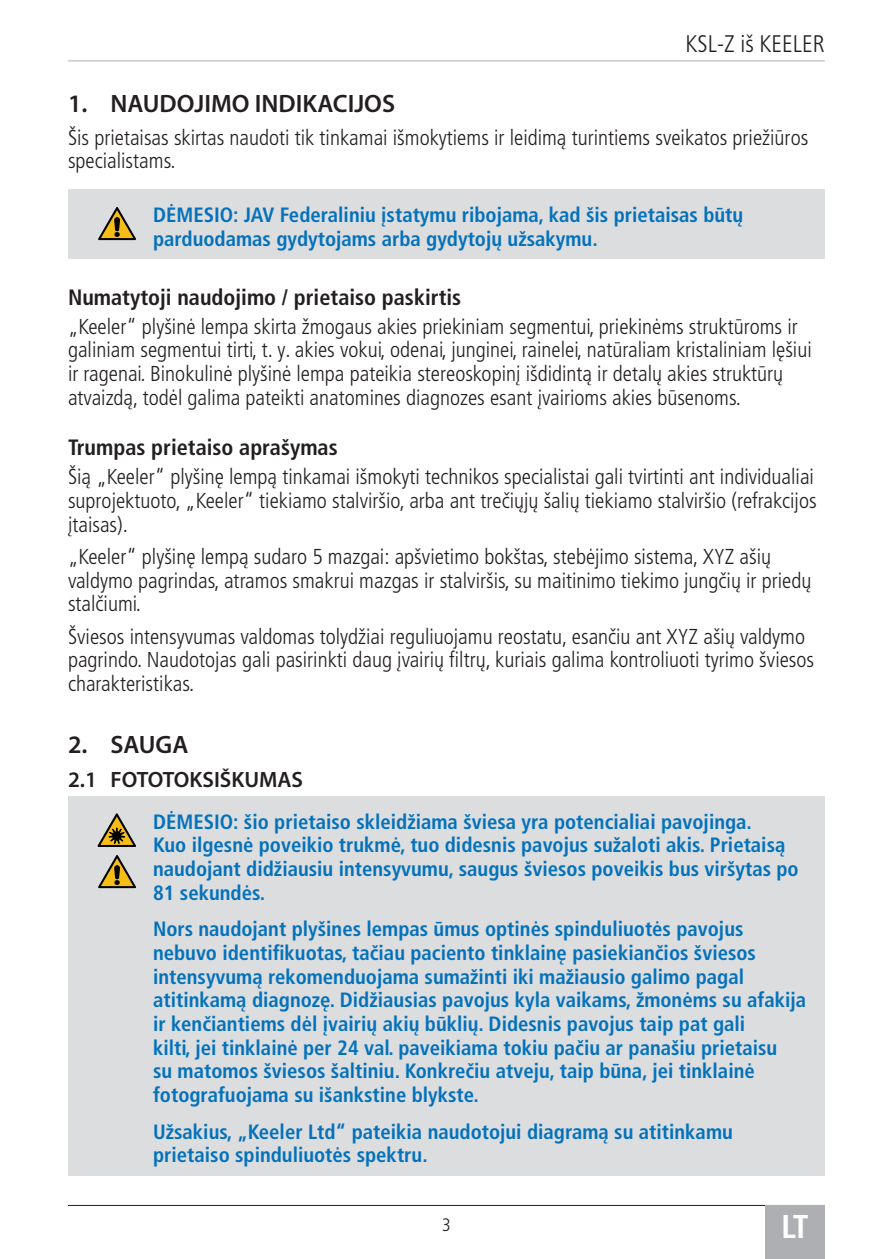
<style>
.page{position:relative;width:893px;height:1259px;background:#fff}
.page>*{position:absolute;margin:0;border:0;box-sizing:border-box;transform-origin:0 0}
.t1{font:700 condensed 33px "Frutiger LT Pro";color:#fff}
.t2{font:600 25.2px "Myriad Pro";color:#231f20}
.t3{font:300 condensed 24px "Frutiger LT Pro";color:#231f20}
.Heading_4{font:700 condensed 22.2px "Frutiger LT Pro";color:#231f20}
.t4{font:600 22.2px "Myriad Pro";color:#231f20}
.Body_text{font:300 condensed 21.6px/23.7px "Frutiger LT Pro";color:#231f20}
.Caution_Cont{font:700 condensed 20.7px/23.7px "Frutiger LT Pro";color:#0372bb}
.Caution{font:700 condensed 20.7px/23.7px "Frutiger LT Pro";color:#0372bb}
.Caution_Single{font:700 condensed 20.7px/23.7px "Frutiger LT Pro";color:#0372bb}
.t5{font:300 condensed 18px "Frutiger LT Pro";color:#231f20}
</style>
<div class="page">
<hr style="left:68px;top:1205px;width:757px;height:1px;background:#231f20">
<div style="left:765px;top:1205px;width:60px;height:54px;background:#aeafb3"></div>
<hr style="left:68px;top:60px;width:757px;height:1px;background:#aeafb3">
<div style="left:68px;top:189px;width:757px;height:70px;background:#dcdddf"></div>
<div style="left:68px;top:796px;width:757px;height:117px;background:#dcdddf"></div>
<div style="left:68px;top:895px;width:757px;height:220px;background:#dcdddf"></div>
<div style="left:68px;top:1097px;width:757px;height:79px;background:#dcdddf"></div>
<svg style="left:98px;top:207px;width:38px;height:33px"></svg>
<svg style="left:98px;top:813px;width:38px;height:34px"></svg>
<svg style="left:98px;top:855px;width:38px;height:33px"></svg>
<p class="t3" style="left:685px;top:30px;width:141px">KSL-Z iš KEELER</p>
<p class="t2" style="left:68px;top:88px;width:329px">1. NAUDOJIMO INDIKACIJOS</p>
<p class="Body_text" style="left:68px;top:126px;width:742px">Šis prietaisas skirtas naudoti tik tinkamai išmokytiems ir leidimą turintiems sveikatos priežiūros specialistams.</p>
<p class="Caution_Single" style="left:153px;top:203px;width:592px">DĖMESIO: JAV Federaliniu įstatymu ribojama, kad šis prietaisas būtų parduodamas gydytojams arba gydytojų užsakymu.</p>
<p class="Heading_4" style="left:68px;top:284px;width:395px">Numatytoji naudojimo / prietaiso paskirtis</p>
<p class="Body_text" style="left:68px;top:314px;width:745px">„Keeler“ plyšinė lempa skirta žmogaus akies priekiniam segmentui, priekinėms struktūroms ir galiniam segmentui tirti, t. y. akies vokui, odenai, junginei, rainelei, natūraliam kristaliniam lęšiui ir ragenai. Binokulinė plyšinė lempa pateikia stereoskopinį išdidintą ir detalų akies struktūrų atvaizdą, todėl galima pateikti anatomines diagnozes esant įvairioms akies būsenoms.</p>
<p class="Heading_4" style="left:68px;top:434px;width:271px">Trumpas prietaiso aprašymas</p>
<p class="Body_text" style="left:68px;top:465px;width:750px">Šią „Keeler“ plyšinę lempą tinkamai išmokyti technikos specialistai gali tvirtinti ant individualiai suprojektuoto, „Keeler“ tiekiamo stalviršio, arba ant trečiųjų šalių tiekiamo stalviršio (refrakcijos įtaisas).</p>
<p class="Body_text" style="left:68px;top:545px;width:745px">„Keeler“ plyšinę lempą sudaro 5 mazgai: apšvietimo bokštas, stebėjimo sistema, XYZ ašių valdymo pagrindas, atramos smakrui mazgas ir stalviršis, su maitinimo tiekimo jungčių ir priedų stalčiumi.</p>
<p class="Body_text" style="left:68px;top:624px;width:748px">Šviesos intensyvumas valdomas tolydžiai reguliuojamu reostatu, esančiu ant XYZ ašių valdymo pagrindo. Naudotojas gali pasirinkti daug įvairių filtrų, kuriais galima kontroliuoti tyrimo šviesos charakteristikas.</p>
<p class="t2" style="left:68px;top:728px;width:122px">2. SAUGA</p>
<p class="t4" style="left:68px;top:765px;width:236px">2.1 FOTOTOKSIŠKUMAS</p>
<p class="Caution" style="left:153px;top:809px;width:647px">DĖMESIO: šio prietaiso skleidžiama šviesa yra potencialiai pavojinga.<br>Kuo ilgesnė poveikio trukmė, tuo didesnis pavojus sužaloti akis. Prietaisą naudojant didžiausiu intensyvumu, saugus šviesos poveikis bus viršytas po 81 sekundės.</p>
<p class="Caution_Cont" style="left:153px;top:917px;width:655px">Nors naudojant plyšines lempas ūmus optinės spinduliuotės pavojus nebuvo identifikuotas, tačiau paciento tinklainę pasiekiančios šviesos intensyvumą rekomenduojama sumažinti iki mažiausio galimo pagal atitinkamą diagnozę. Didžiausias pavojus kyla vaikams, žmonėms su afakija ir kenčiantiems dėl įvairių akių būklių. Didesnis pavojus taip pat gali<br>kilti, jei tinklainė per 24 val. paveikiama tokiu pačiu ar panašiu prietaisu<br>su matomos šviesos šaltiniu. Konkrečiu atveju, taip būna, jei tinklainė fotografuojama su išankstine blykste.</p>
<p class="Caution_Cont" style="left:153px;top:1119px;width:581px">Užsakius, „Keeler Ltd“ pateikia naudotojui diagramą su atitinkamu prietaiso spinduliuotės spektru.</p>
<p class="t5" style="left:442px;top:1214px;width:10px">3</p>
<h1 class="t1" style="left:782px;top:1207px;width:29px">LT</h1>
</div>
